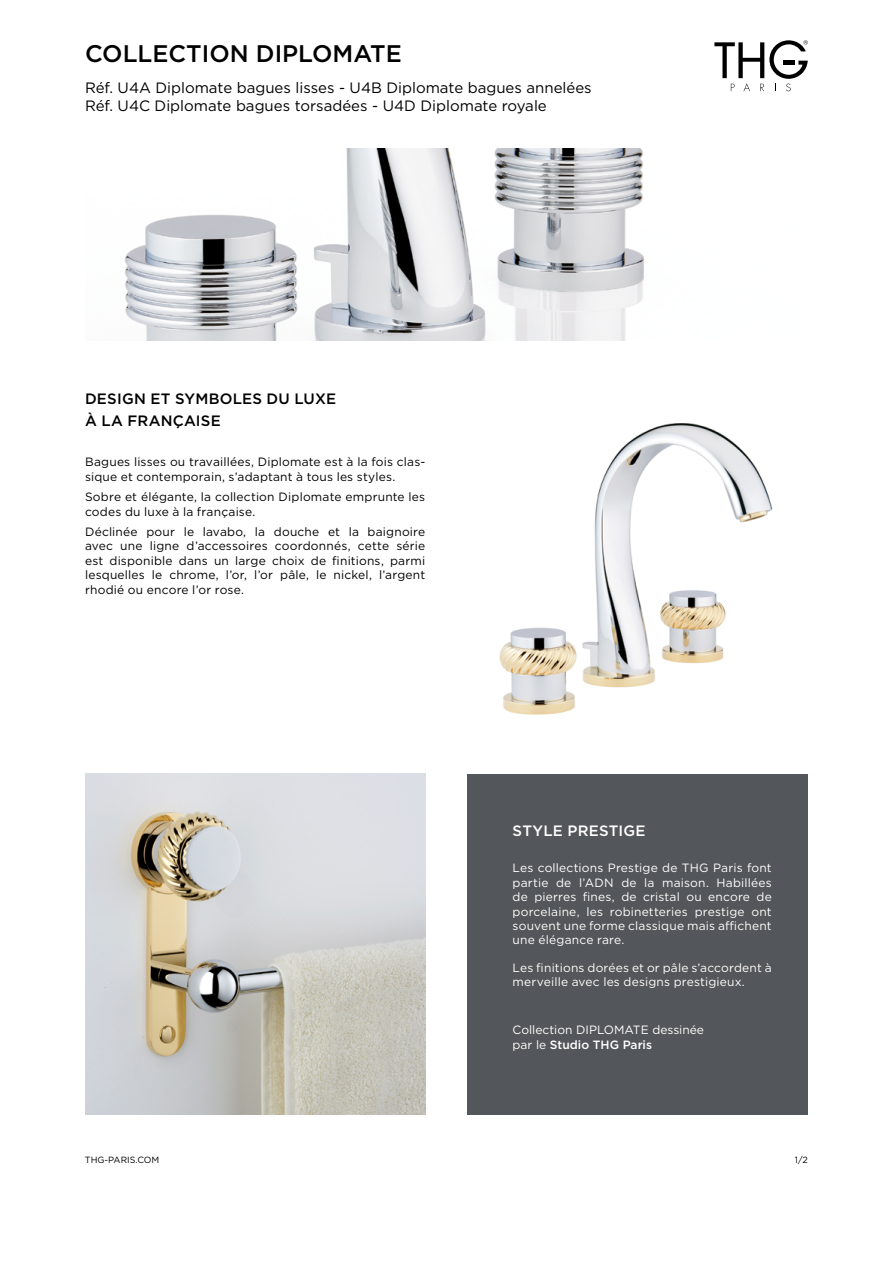
<style>
.page{position:relative;width:893px;height:1263px;background:#fff}
.page>*{position:absolute;margin:0;border:0;box-sizing:border-box;transform-origin:0 0}
.t1{font:500 24px "Gotham";color:#000}
.t2{font:15px/18px "Gotham";color:#000}
.t3{font:500 15px/21.6px "Gotham";letter-spacing:.015em;color:#000}
.t4{font:500 15px "Gotham";letter-spacing:.01em;color:#fff}
.t5{font:12px/14.4px "Gotham";letter-spacing:.015em;color:#000}
.t6{font:12px/14.4px "Gotham";letter-spacing:.015em;color:#fff}
.t7{font:9px "Gotham";color:#000}
.s1{font-weight:500}
</style>
<div class="page">
<div style="left:468px;top:774px;width:340px;height:340px;background:#53565a"></div>
<svg style="left:714px;top:40px;width:94px;height:51px"></svg>
<img style="left:85px;top:774px;width:341px;height:340px">
<img style="left:125px;top:149px;width:519px;height:192px">
<img style="left:499px;top:423px;width:274px;height:292px">
<h1 class="t1" style="left:85px;top:38px;width:318px">COLLECTION DIPLOMATE</h1>
<p class="t2" style="left:85px;top:78px;width:508px">Réf. U4A Diplomate bagues lisses - U4B Diplomate bagues annelées<br>Réf. U4C Diplomate bagues torsadées - U4D Diplomate royale</p>
<p class="t3" style="left:85px;top:388px;width:252px">DESIGN ET SYMBOLES DU LUXE<br>À LA FRANÇAISE</p>
<p class="t5" style="left:85px;top:455px;width:342px">Bagues lisses ou travaillées, Diplomate est à la fois clas&shy;sique et contemporain, s’adaptant à tous les styles.</p>
<p class="t5" style="left:85px;top:489px;width:342px">Sobre et élégante, la collection Diplomate emprunte les codes du luxe à la française.</p>
<p class="t5" style="left:85px;top:524px;width:342px;text-align:justify">Déclinée pour le lavabo, la douche et la baignoire avec une ligne d’accessoires coordonnés, cette série est disponible dans un large choix de finitions, parmi lesquelles le chrome, l’or, l’or pâle, le nickel, l’argent rhodié ou encore l’or rose.</p>
<p class="t4" style="left:513px;top:821px;width:134px">STYLE PRESTIGE</p>
<p class="t6" style="left:513px;top:861px;width:261px;text-align:justify">Les collections Prestige de THG Paris font partie de l’ADN de la maison. Habillées de pierres fines, de cristal ou encore de porcelaine, les robinetteries prestige ont souvent une forme classique mais affichent une élégance rare.</p>
<p class="t6" style="left:513px;top:960px;width:261px">Les finitions dorées et or pâle s’accordent à merveille avec les designs prestigieux.</p>
<p class="t6" style="left:513px;top:1023px;width:193px">Collection DIPLOMATE dessinée par le <span class="s1">Studio THG Paris</span></p>
<p class="t7" style="left:85px;top:1154px;width:76px">THG-PARIS.COM</p>
<p class="t7" style="left:795px;top:1154px;width:15px">1/2</p>
</div>
